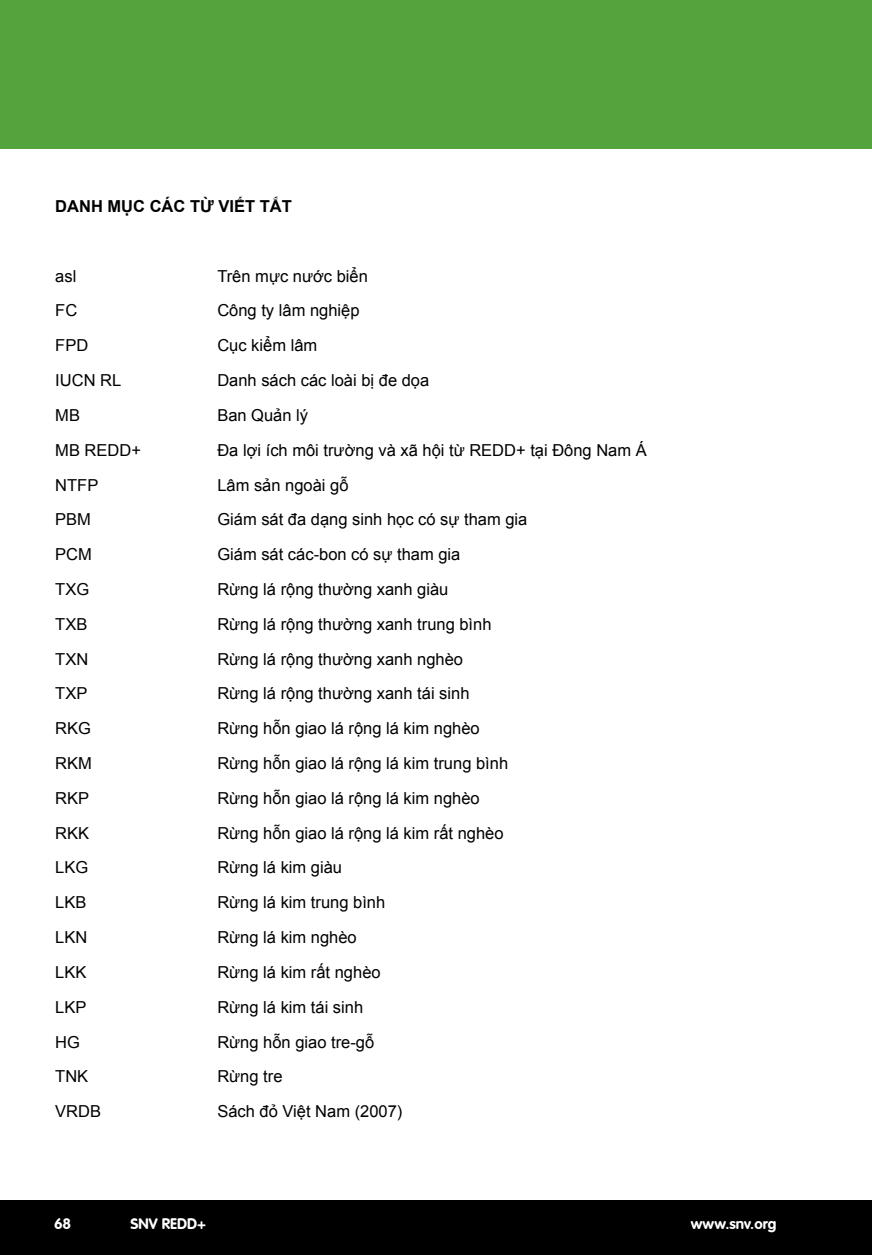
<style>
.page{position:relative;width:872px;height:1255px;background:#fff}
.page>*{position:absolute;margin:0;border:0;box-sizing:border-box;transform-origin:0 0}
.t1{font:16.5px "Arial";color:#000}
.t2{font:700 16.5px "Arial";color:#000}
.t3{font:700 15px "VAG Rounded";color:#fff}
</style>
<div class="page">
<div style="left:0;top:0;width:872px;height:149px;background:#54a43d"></div>
<div style="left:0;top:1199px;width:872px;height:55px;background:#000"></div>
<p class="t2" style="left:55px;top:197px;width:238px">DANH MỤC CÁC TỪ VIẾT TẮT</p>
<p class="t1" style="left:55px;top:267px;width:23px">asl</p>
<p class="t1" style="left:217px;top:267px;width:152px">Trên mực nước biển</p>
<p class="t1" style="left:55px;top:301px;width:23px">FC</p>
<p class="t1" style="left:217px;top:301px;width:144px">Công ty lâm nghiệp</p>
<p class="t1" style="left:55px;top:336px;width:34px">FPD</p>
<p class="t1" style="left:217px;top:336px;width:101px">Cục kiểm lâm</p>
<p class="t1" style="left:55px;top:371px;width:68px">IUCN RL</p>
<p class="t1" style="left:217px;top:371px;width:213px">Danh sách các loài bị đe dọa</p>
<p class="t1" style="left:55px;top:406px;width:26px">MB</p>
<p class="t1" style="left:217px;top:406px;width:92px">Ban Quản lý</p>
<p class="t1" style="left:55px;top:441px;width:87px">MB REDD+</p>
<p class="t1" style="left:217px;top:441px;width:431px">Đa lợi ích môi trường và xã hội từ REDD+ tại Đông Nam Á</p>
<p class="t1" style="left:55px;top:475px;width:45px">NTFP</p>
<p class="t1" style="left:217px;top:475px;width:133px">Lâm sản ngoài gỗ</p>
<p class="t1" style="left:55px;top:510px;width:37px">PBM</p>
<p class="t1" style="left:217px;top:510px;width:312px">Giám sát đa dạng sinh học có sự tham gia</p>
<p class="t1" style="left:55px;top:545px;width:38px">PCM</p>
<p class="t1" style="left:217px;top:545px;width:245px">Giám sát các-bon có sự tham gia</p>
<p class="t1" style="left:55px;top:580px;width:35px">TXG</p>
<p class="t1" style="left:217px;top:580px;width:233px">Rừng lá rộng thường xanh giàu</p>
<p class="t1" style="left:55px;top:615px;width:34px">TXB</p>
<p class="t1" style="left:217px;top:615px;width:276px">Rừng lá rộng thường xanh trung bình</p>
<p class="t1" style="left:55px;top:649px;width:34px">TXN</p>
<p class="t1" style="left:217px;top:649px;width:247px">Rừng lá rộng thường xanh nghèo</p>
<p class="t1" style="left:55px;top:684px;width:34px">TXP</p>
<p class="t1" style="left:217px;top:684px;width:254px">Rừng lá rộng thường xanh tái sinh</p>
<p class="t1" style="left:55px;top:719px;width:37px">RKG</p>
<p class="t1" style="left:217px;top:719px;width:264px">Rừng hỗn giao lá rộng lá kim nghèo</p>
<p class="t1" style="left:55px;top:754px;width:38px">RKM</p>
<p class="t1" style="left:217px;top:754px;width:292px">Rừng hỗn giao lá rộng lá kim trung bình</p>
<p class="t1" style="left:55px;top:788px;width:35px">RKP</p>
<p class="t1" style="left:217px;top:788px;width:264px">Rừng hỗn giao lá rộng lá kim nghèo</p>
<p class="t1" style="left:55px;top:823px;width:35px">RKK</p>
<p class="t1" style="left:217px;top:823px;width:288px">Rừng hỗn giao lá rộng lá kim rất nghèo</p>
<p class="t1" style="left:55px;top:858px;width:35px">LKG</p>
<p class="t1" style="left:217px;top:858px;width:126px">Rừng lá kim giàu</p>
<p class="t1" style="left:55px;top:893px;width:33px">LKB</p>
<p class="t1" style="left:217px;top:893px;width:169px">Rừng lá kim trung bình</p>
<p class="t1" style="left:55px;top:928px;width:34px">LKN</p>
<p class="t1" style="left:217px;top:928px;width:141px">Rừng lá kim nghèo</p>
<p class="t1" style="left:55px;top:962px;width:33px">LKK</p>
<p class="t1" style="left:217px;top:962px;width:165px">Rừng lá kim rất nghèo</p>
<p class="t1" style="left:55px;top:997px;width:33px">LKP</p>
<p class="t1" style="left:217px;top:997px;width:147px">Rừng lá kim tái sinh</p>
<p class="t1" style="left:55px;top:1032px;width:26px">HG</p>
<p class="t1" style="left:217px;top:1032px;width:158px">Rừng hỗn giao tre-gỗ</p>
<p class="t1" style="left:55px;top:1067px;width:34px">TNK</p>
<p class="t1" style="left:217px;top:1067px;width:67px">Rừng tre</p>
<p class="t1" style="left:55px;top:1102px;width:47px">VRDB</p>
<p class="t1" style="left:217px;top:1102px;width:186px">Sách đỏ Việt Nam (2007)</p>
<p class="t3" style="left:54px;top:1216px;width:19px">68</p>
<p class="t3" style="left:131px;top:1216px;width:77px">SNV REDD+</p>
<p class="t3" style="left:691px;top:1216px;width:87px">www.snv.org</p>
</div>
